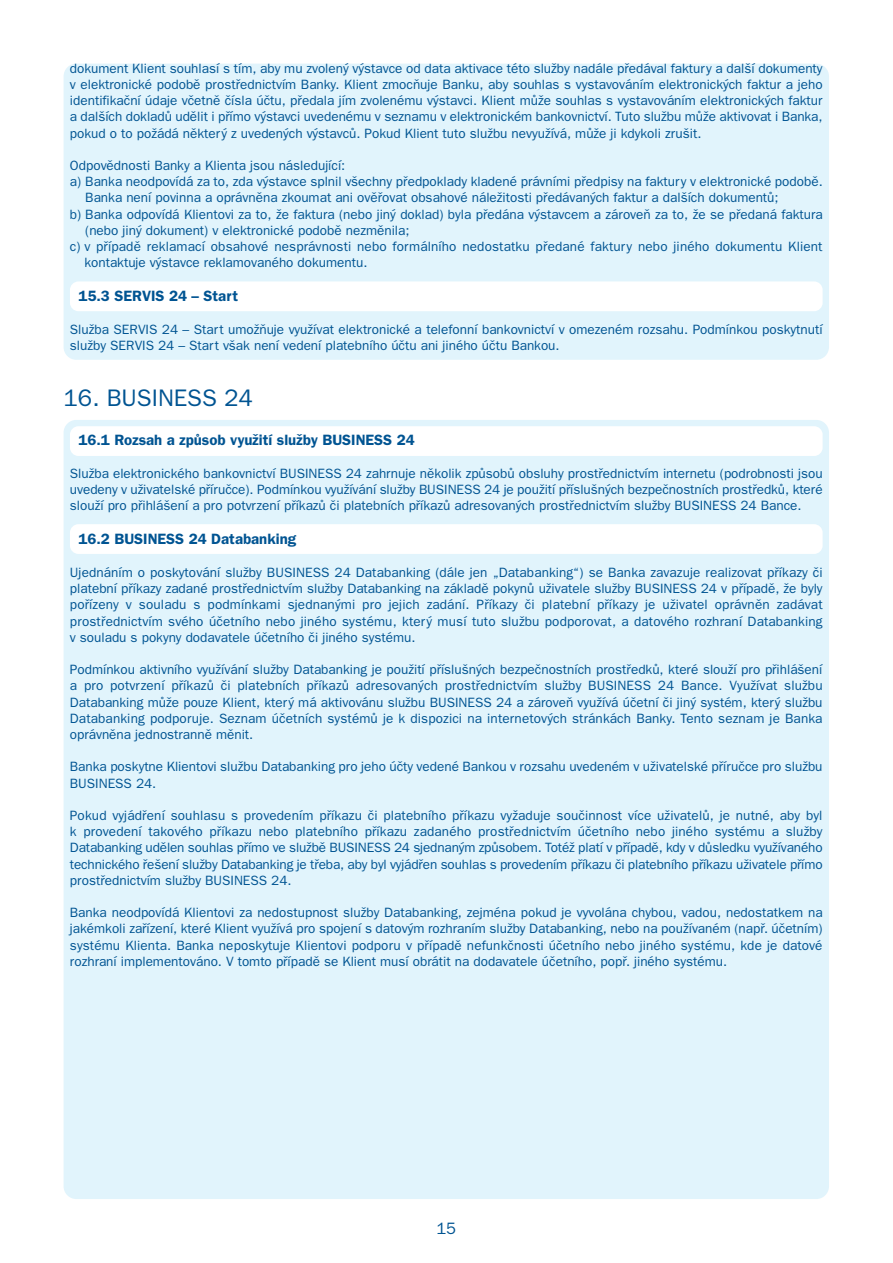
<style>
.page{position:relative;width:893px;height:1263px;background:#fff}
.page>*{position:absolute;margin:0;border:0;box-sizing:border-box;transform-origin:0 0}
.t1{font:24px "Franklin Gothic CE";color:#005492}
.t2{font:16.5px "Franklin Gothic CE";color:#005492}
.t3{font:600 15px "Franklin Gothic CE";color:#005492}
.t4{font:13.5px/16.2px "Franklin Gothic CE";color:#005492;text-align:justify}
</style>
<div class="page">
<div style="left:64px;top:64px;width:765px;height:296px;background:#e1f4fc;border-radius:13px"></div>
<div style="left:64px;top:420px;width:765px;height:779px;background:#e1f4fc;border-radius:13px"></div>
<div style="left:70px;top:281px;width:753px;height:30px;background:#fff;border-radius:9px"></div>
<div style="left:70px;top:524px;width:753px;height:30px;background:#fff;border-radius:9px"></div>
<div style="left:70px;top:426px;width:753px;height:30px;background:#fff;border-radius:9px"></div>
<p class="t4" style="left:70px;top:61px;width:754px">dokument Klient souhlasí s tím, aby mu zvolený výstavce od data aktivace této služby nadále předával faktury a další dokumenty v elektronické podobě prostřednictvím Banky. Klient zmocňuje Banku, aby souhlas s vystavováním elektronických faktur a jeho identifikační údaje včetně čísla účtu, předala jím zvolenému výstavci. Klient může souhlas s vystavováním elektronických faktur a dalších dokladů udělit i přímo výstavci uvedenému v seznamu v elektronickém bankovnictví. Tuto službu může aktivovat i Banka, pokud o to požádá některý z uvedených výstavců. Pokud Klient tuto službu nevyužívá, může ji kdykoli zrušit.</p>
<p class="t4" style="left:70px;top:159px;width:277px">Odpovědnosti Banky a Klienta jsou následující:</p>
<p class="t4" style="left:70px;top:175px;width:754px">a) Banka neodpovídá za to, zda výstavce splnil všechny předpoklady kladené právními předpisy na faktury v elektronické podobě.</p>
<p class="t4" style="left:85px;top:191px;width:695px">Banka není povinna a oprávněna zkoumat ani ověřovat obsahové náležitosti předávaných faktur a dalších dokumentů;</p>
<p class="t4" style="left:70px;top:207px;width:754px">b) Banka odpovídá Klientovi za to, že faktura (nebo jiný doklad) byla předána výstavcem a zároveň za to, že se předaná faktura</p>
<p class="t4" style="left:85px;top:223px;width:326px">(nebo jiný dokument) v elektronické podobě nezměnila;</p>
<p class="t4" style="left:70px;top:240px;width:754px">c) v případě reklamací obsahové nesprávnosti nebo formálního nedostatku předané faktury nebo jiného dokumentu Klient</p>
<p class="t4" style="left:84px;top:256px;width:285px">kontaktuje výstavce reklamovaného dokumentu.</p>
<p class="t3" style="left:78px;top:290px;width:161px">15.3 SERVIS 24 – Start</p>
<p class="t4" style="left:70px;top:322px;width:754px">Služba SERVIS 24 – Start umožňuje využívat elektronické a telefonní bankovnictví v omezeném rozsahu. Podmínkou poskytnutí služby SERVIS 24 – Start však není vedení platebního účtu ani jiného účtu Bankou.</p>
<p class="t1" style="left:64px;top:389px;width:191px">16. BUSINESS 24</p>
<p class="t3" style="left:78px;top:434px;width:338px">16.1 Rozsah a způsob využití služby BUSINESS 24</p>
<p class="t4" style="left:70px;top:466px;width:754px">Služba elektronického bankovnictví BUSINESS 24 zahrnuje několik způsobů obsluhy prostřednictvím internetu (podrobnosti jsou uvedeny v uživatelské příručce). Podmínkou využívání služby BUSINESS 24 je použití příslušných bezpečnostních prostředků, které slouží pro přihlášení a pro potvrzení příkazů či platebních příkazů adresovaných prostřednictvím služby BUSINESS 24 Bance.</p>
<p class="t3" style="left:78px;top:533px;width:219px">16.2 BUSINESS 24 Databanking</p>
<p class="t4" style="left:70px;top:565px;width:754px">Ujednáním o poskytování služby BUSINESS 24 Databanking (dále jen „Databanking“) se Banka zavazuje realizovat příkazy či platební příkazy zadané prostřednictvím služby Databanking na základě pokynů uživatele služby BUSINESS 24 v případě, že byly pořízeny v souladu s podmínkami sjednanými pro jejich zadání. Příkazy či platební příkazy je uživatel oprávněn zadávat prostřednictvím svého účetního nebo jiného systému, který musí tuto službu podporovat, a datového rozhraní Databanking v souladu s pokyny dodavatele účetního či jiného systému.</p>
<p class="t4" style="left:70px;top:663px;width:754px">Podmínkou aktivního využívání služby Databanking je použití příslušných bezpečnostních prostředků, které slouží pro přihlášení a pro potvrzení příkazů či platebních příkazů adresovaných prostřednictvím služby BUSINESS 24 Bance. Využívat službu Databanking může pouze Klient, který má aktivovánu službu BUSINESS 24 a zároveň využívá účetní či jiný systém, který službu Databanking podporuje. Seznam účetních systémů je k dispozici na internetových stránkách Banky. Tento seznam je Banka oprávněna jednostranně měnit.</p>
<p class="t4" style="left:70px;top:760px;width:754px">Banka poskytne Klientovi službu Databanking pro jeho účty vedené Bankou v rozsahu uvedeném v uživatelské příručce pro službu<br>BUSINESS 24.</p>
<p class="t4" style="left:70px;top:808px;width:754px">Pokud vyjádření souhlasu s provedením příkazu či platebního příkazu vyžaduje součinnost více uživatelů, je nutné, aby byl k provedení takového příkazu nebo platebního příkazu zadaného prostřednictvím účetního nebo jiného systému a služby Databanking udělen souhlas přímo ve službě BUSINESS 24 sjednaným způsobem. Totéž platí v případě, kdy v důsledku využívaného technického řešení služby Databanking je třeba, aby byl vyjádřen souhlas s provedením příkazu či platebního příkazu uživatele přímo prostřednictvím služby BUSINESS 24.</p>
<p class="t4" style="left:70px;top:906px;width:754px">Banka neodpovídá Klientovi za nedostupnost služby Databanking, zejména pokud je vyvolána chybou, vadou, nedostatkem na jakémkoli zařízení, které Klient využívá pro spojení s datovým rozhraním služby Databanking, nebo na používaném (např. účetním) systému Klienta. Banka neposkytuje Klientovi podporu v případě nefunkčnosti účetního nebo jiného systému, kde je datové rozhraní implementováno. V tomto případě se Klient musí obrátit na dodavatele účetního, popř. jiného systému.</p>
<p class="t2" style="left:436px;top:1222px;width:21px">15</p>
</div>
